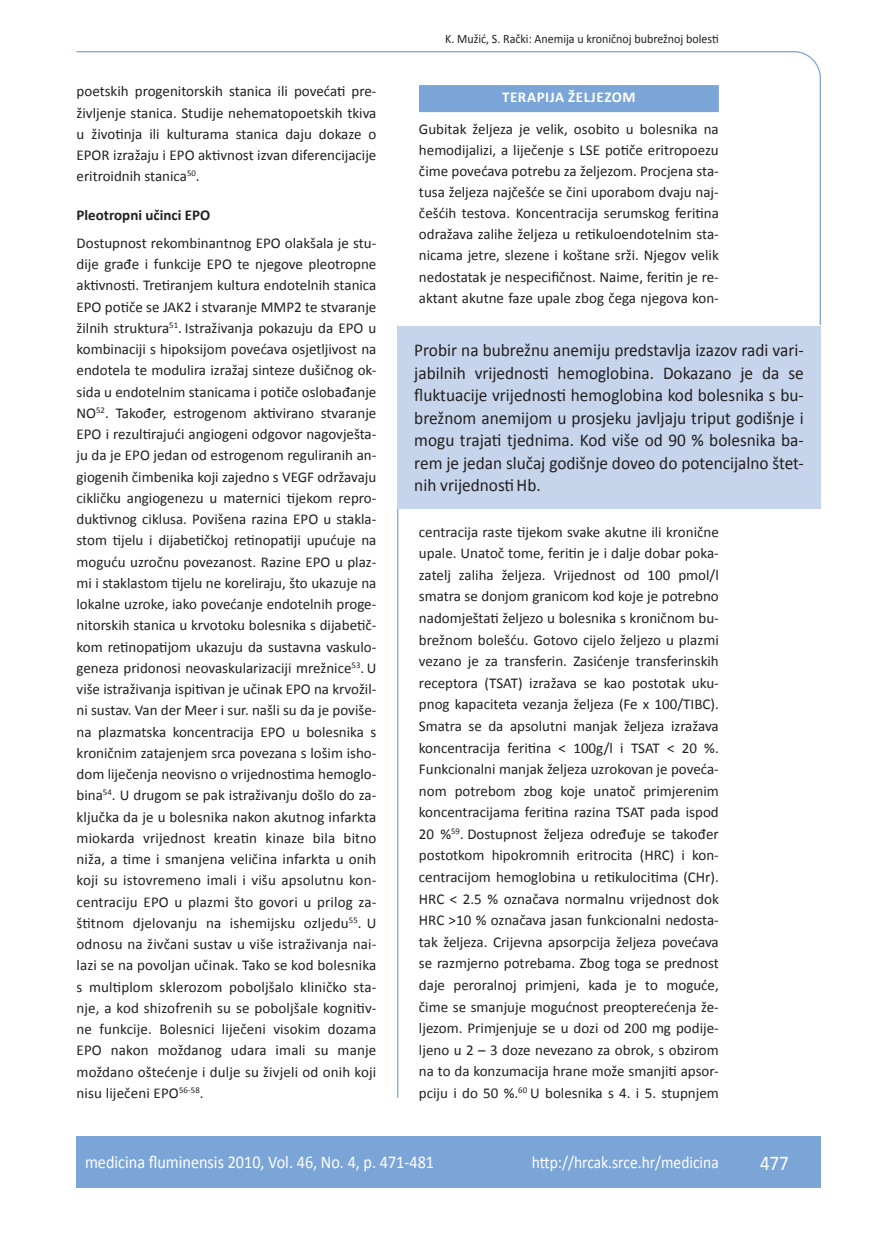
<style>
.page{position:relative;width:872px;height:1234px;background:#fff}
.page>*{position:absolute;margin:0;border:0;box-sizing:border-box;transform-origin:0 0}
.t1{font:21px "Calibri";color:#fff;scale:.9 1}
.t2{font:18px/22.5px "Calibri";color:#231f20;text-align:justify;scale:.96 1}
.t3{font:18px "Calibri";color:#fff;scale:.9 1}
.t4{font:17.25px "Calibri";color:#fff;scale:.9 1}
.t5{font:15px/21.3px "Calibri";color:#231f20;text-align:justify}
.t6{font:700 15px "Calibri";color:#231f20}
.t7{font:700 15px "Calibri";letter-spacing:.04em;color:#fff}
.t8{font:12.75px "Calibri";color:#231f20;scale:.94 1}
</style>
<div class="page">
<svg style="left:76px;top:51px;width:745px;height:274px"></svg>
<hr style="left:397px;top:325px;width:1px;height:772px;background:#7ca5d7">
<div style="left:77px;top:1135px;width:744px;height:51px;background:#7ca5d7"></div>
<div style="left:419px;top:85px;width:300px;height:27px;background:#7ca5d7"></div>
<div style="left:397px;top:325px;width:424px;height:183px;background:#c6d5ec"></div>
<p class="t5" style="left:77px;top:80px;width:301px">poetskih progenitorskih stanica ili povećati pre&shy;življenje stanica. Studije nehematopoetskih tkiva u životinja ili kulturama stanica daju dokaze o EPOR izražaju i EPO aktivnost izvan diferencijacije eritroidnih stanica<sup>50</sup>.</p>
<p class="t6" style="left:77px;top:205px;width:134px">Pleotropni učinci EPO</p>
<p class="t5" style="left:77px;top:231px;width:301px">Dostupnost rekombinantnog EPO olakšala je stu&shy;dije građe i funkcije EPO te njegove pleotropne aktivnosti. Tretiranjem kultura endotelnih stanica EPO potiče se JAK2 i stvaranje MMP2 te stvaranje žilnih struktura<sup>51</sup>. Istraživanja pokazuju da EPO u kombinaciji s hipoksijom povećava osjetljivost na endotela te modulira izražaj sinteze dušičnog ok&shy;sida u endotelnim stanicama i potiče oslobađanje NO<sup>52</sup>. Također, estrogenom aktivirano stvaranje EPO i rezultirajući angiogeni odgovor nagovješta&shy;ju da je EPO jedan od estrogenom reguliranih an&shy;giogenih čimbenika koji zajedno s VEGF održavaju cikličku angiogenezu u maternici tijekom repro&shy;duktivnog ciklusa. Povišena razina EPO u stakla&shy;stom tijelu i dijabetičkoj retinopatiji upućuje na moguću uzročnu povezanost. Razine EPO u plaz&shy;mi i staklastom tijelu ne koreliraju, što ukazuje na lokalne uzroke, iako povećanje endotelnih proge&shy;nitorskih stanica u krvotoku bolesnika s dijabetič&shy;kom retinopatijom ukazuju da sustavna vaskulo&shy;geneza pridonosi neovaskularizaciji mrežnice<sup>53</sup>. U više istraživanja ispitivan je učinak EPO na krvožil&shy;ni sustav. Van der Meer i sur. našli su da je poviše&shy;na plazmatska koncentracija EPO u bolesnika s kroničnim zatajenjem srca povezana s lošim isho&shy;dom liječenja neovisno o vrijednostima hemoglo&shy;bina<sup>54</sup>. U drugom se pak istraživanju došlo do za&shy;ključka da je u bolesnika nakon akutnog infarkta miokarda vrijednost kreatin kinaze bila bitno niža, a time i smanjena veličina infarkta u onih koji su istovremeno imali i višu apsolutnu kon&shy;centraciju EPO u plazmi što govori u prilog za&shy;štitnom djelovanju na ishemijsku ozljedu<sup>55</sup>. U odnosu na živčani sustav u više istraživanja nai&shy;lazi se na povoljan učinak. Tako se kod bolesnika s multiplom sklerozom poboljšalo kliničko sta&shy;nje, a kod shizofrenih su se poboljšale kognitiv&shy;ne funkcije. Bolesnici liječeni visokim dozama EPO nakon moždanog udara imali su manje moždano oštećenje i dulje su živjeli od onih koji nisu liječeni EPO<sup>56-58</sup>.</p>
<p class="t8" style="left:445px;top:30px;width:292px">K. Mužić, S. Rački: Anemija u kroničnoj bubrežnoj bolesti</p>
<p class="t7" style="left:502px;top:88px;width:135px">TERAPIJA ŽELJEZO M</p>
<p class="t5" style="left:419px;top:118px;width:301px">Gubitak željeza je velik, osobito u bolesnika na hemodijalizi, a liječenje s LSE potiče eritropoezu čime povećava potrebu za željezom. Procjena sta&shy;tusa željeza najčešće se čini uporabom dvaju naj&shy;češćih testova. Koncentracija serumskog feritina odražava zalihe željeza u retikuloendotelnim sta&shy;nicama jetre, slezene i koštane srži. Njegov velik nedostatak je nespecifičnost. Naime, feritin je re&shy;aktant akutne faze upale zbog čega njegova kon-</p>
<p class="t2" style="left:414px;top:338px;width:407px">Probir na bubrežnu anemiju predstavlja izazov radi vari&shy;jabilnih vrijednosti hemoglobina. Dokazano je da se fluktuacije vrijednosti hemoglobina kod bolesnika s bu&shy;brežnom anemijom u prosjeku javljaju triput godišnje i mogu trajati tjednima. Kod više od 90 % bolesnika ba&shy;rem je jedan slučaj godišnje doveo do potencijalno štet&shy;nih vrijednostiHb.</p>
<p class="t5" style="left:419px;top:520px;width:301px">centracija raste tijekom svake akutne ili kronične upale. Unatoč tome, feritin je i dalje dobar poka&shy;zatelj zaliha željeza. Vrijednost od 100 pmol/l smatra se donjom granicom kod koje je potrebno nadomještati željezo u bolesnika s kroničnom bu&shy;brežnom bolešću. Gotovo cijelo željezo u plazmi vezano je za transferin. Zasićenje transferinskih receptora (TSAT) izražava se kao postotak uku&shy;pnog kapaciteta vezanja željeza (Fe x 100/TIBC).<br>Smatra se da apsolutni manjak željeza izražava koncentracija feritina &lt; 100g/l i TSAT &lt; 20 %.<br>Funkcionalni manjak željeza uzrokovan je poveća&shy;nom potrebom zbog koje unatoč primjerenim koncentracijama feritina razina TSAT pada ispod 20 %<sup>59</sup>. Dostupnost željeza određuje se također postotkom hipokromnih eritrocita (HRC) i kon&shy;centracijom hemoglobina u retikulocitima (CHr).<br>HRC &lt; 2.5 % označava normalnu vrijednost dok HRC &gt;10 % označava jasan funkcionalni nedosta&shy;tak željeza. Crijevna apsorpcija željeza povećava se razmjerno potrebama. Zbog toga se prednost daje peroralnoj primjeni, kada je to moguće, čime se smanjuje mogućnost preopterećenja že&shy;ljezom. Primjenjuje se u dozi od 200 mg podije&shy;ljeno u 2 – 3 doze nevezano za obrok, s obzirom na to da konzumacija hrane može smanjiti apsor&shy;pciju i do 50 %.<sup>60</sup> U bolesnika s 4. i 5. stupnjem</p>
<p class="t3" style="left:85px;top:1150px;width:389px">medicina fluminensis 2010, Vol. 46, No. 4, p. 471-481</p>
<p class="t4" style="left:532px;top:1151px;width:209px">http://hrcak.srce.hr/medicina</p>
<h1 class="t1" style="left:760px;top:1149px;width:33px">477</h1>
</div>
